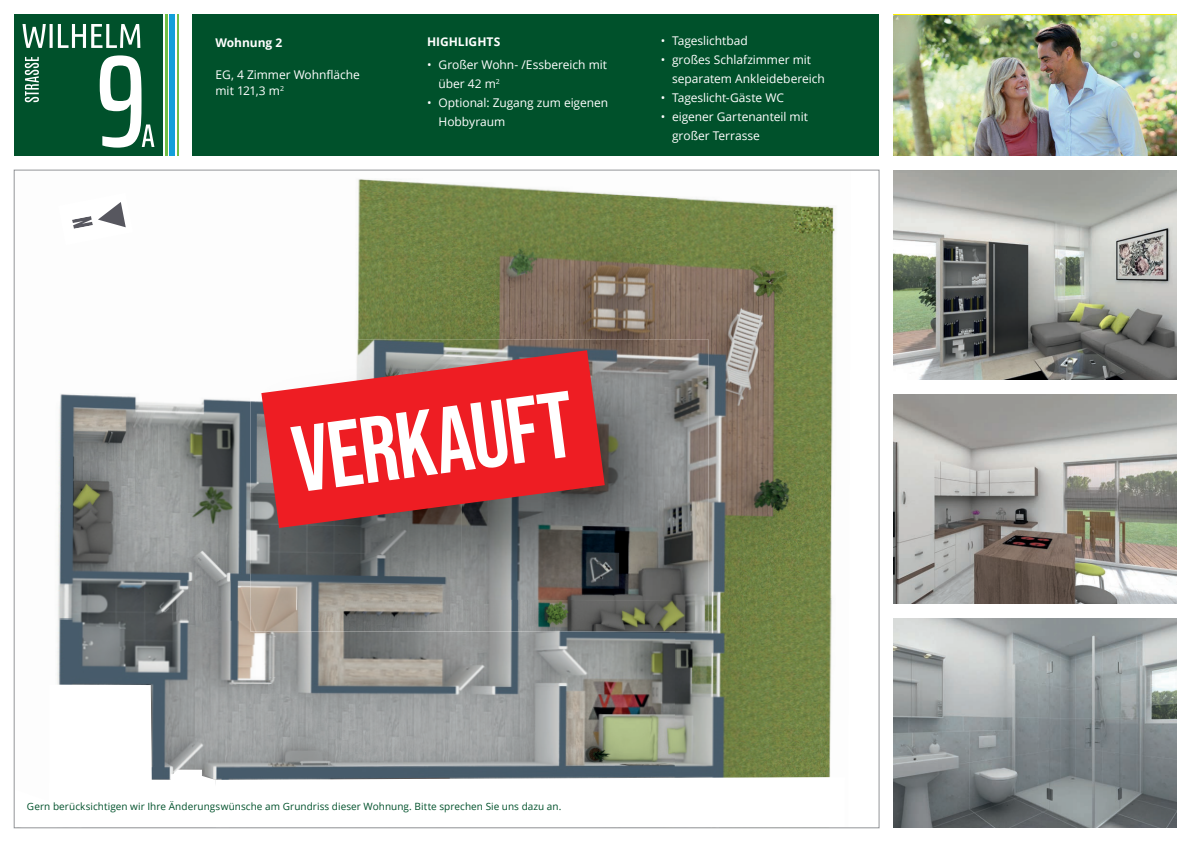
<style>
.page{position:relative;width:1191px;height:842px;background:#fff}
.page>*{position:absolute;margin:0;border:0;box-sizing:border-box;transform-origin:0 0}
.t1{font:93.7px "Bebas Neue";color:#fff}
.t2{font:12px/19px "Open Sans";letter-spacing:-.005em;color:#fff}
.t3{font:700 12px "Open Sans";letter-spacing:-.005em;color:#fff}
.t4{font:10px "Open Sans";letter-spacing:.005em;color:#00512b}
</style>
<div class="page">
<img style="left:675px;top:197px;width:161px;height:488px">
<img style="left:357px;top:179px;width:320px;height:160px">
<img style="left:57px;top:621px;width:618px;height:64px">
<img style="left:57px;top:394px;width:193px;height:227px">
<svg style="left:150px;top:685px;width:681px;height:99px;background:#8f968c"></svg>
<div style="left:193px;top:14px;width:686px;height:142px;background:#00512b"></div>
<img style="left:893px;top:16px;width:283px;height:140px">
<img style="left:893px;top:170px;width:283px;height:210px">
<img style="left:893px;top:394px;width:283px;height:210px">
<img style="left:893px;top:618px;width:283px;height:210px">
<div style="left:169px;top:14px;width:5px;height:142px;background:#139fda"></div>
<hr style="left:165px;top:14px;width:2px;height:142px;background:#70be46">
<hr style="left:177px;top:14px;width:2px;height:142px;background:#70be46">
<div style="left:14px;top:14px;width:149px;height:142px;background:#00512b"></div>
<svg style="left:100px;top:55px;width:54px;height:93px"></svg>
<svg style="left:22px;top:24px;width:118px;height:24px"></svg>
<svg style="left:25px;top:57px;width:14px;height:45px"></svg>
<img style="left:250px;top:339px;width:458px;height:260px">
<img style="left:250px;top:599px;width:458px;height:32px">
<svg style="left:255px;top:344px;width:356px;height:190px;background:#cb4246"></svg>
<img style="left:98px;top:202px;width:28px;height:25px">
<img style="left:72px;top:216px;width:21px;height:13px">
<p class="t3" style="left:427px;top:33px;width:75px">HIGHLIGHTS</p>
<p class="t3" style="left:215px;top:35px;width:68px">Wohnung 2</p>
<p class="t2" style="left:215px;top:67px;width:146px;line-height:16px">EG, 4 Zimmer Wohnfläche mit 121,3 m<sup>2</sup></p>
<p class="t2" style="left:438px;top:55px;width:170px;text-indent:-11px">• Großer Wohn- /Essbereich mit über 42 m<sup>2</sup></p>
<p class="t2" style="left:438px;top:93px;width:171px;text-indent:-11px">• Optional: Zugang zum eigenen<br>Hobbyraum</p>
<p class="t2" style="left:660px;top:31px;width:89px">• Tageslichtbad</p>
<p class="t2" style="left:672px;top:50px;width:154px;text-indent:-11px">• großes Schlafzimmer mit separatem Ankleidebereich</p>
<p class="t2" style="left:660px;top:88px;width:125px">• Tageslicht-Gäste WC</p>
<p class="t2" style="left:672px;top:107px;width:137px;text-indent:-11px">• eigener Gartenanteil mit großer Terrasse</p>
<h1 class="t1" style="left:287px;top:406px;width:283px;rotate:-7deg">VERKAUFT</h1>
<p class="t4" style="left:27px;top:799px;width:536px">Gern berücksichtigen wir Ihre Änderungswünsche am Grundriss dieser Wohnung. Bitte sprechen Sie uns dazu an.</p>
</div>
